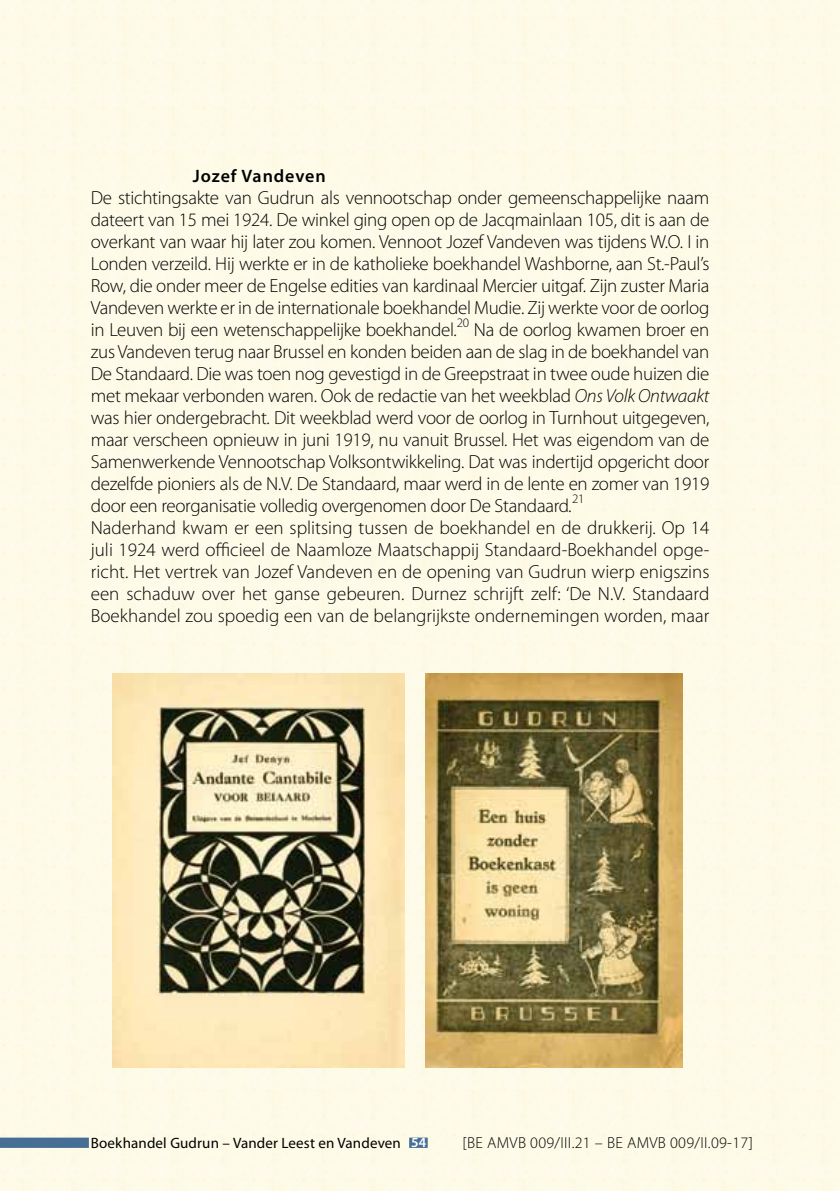
<style>
.page{position:relative;width:840px;height:1191px;background:#fff}
.page>*{position:absolute;margin:0;border:0;box-sizing:border-box;transform-origin:0 0}
.t1{font:300 19px/22px "Myriad Pro";letter-spacing:-.015em;color:#000;text-align:justify}
.t2{font:600 18px "Myriad Pro";letter-spacing:.045em;color:#000}
.t3{font:300 16px "Myriad Pro";letter-spacing:.02em;color:#000}
.t4{font:15px "Myriad Pro";letter-spacing:.01em;color:#000}
.t5{font:300 13px "Myriad Pro";color:#000}
.s1{font-style:italic}
.s2{font-weight:600;font-size:14px;color:#fff}
</style>
<div class="page">
<div style="left:0;top:0;width:839px;height:1191px;background:#fefbe8"></div>
<img style="left:425px;top:674px;width:257px;height:393px">
<img style="left:112px;top:674px;width:292px;height:393px">
<div style="left:409px;top:1137px;width:18px;height:10px;background:#476e95"></div>
<div style="left:0;top:1137px;width:89px;height:10px;background:#476e95"></div>
<p class="t2" style="left:193px;top:165px;width:134px">Jozef Vandeven</p>
<p class="t1" style="left:91px;top:186px;width:619px">De stichtingsakte van Gudrun als vennootschap onder gemeenschappelijke naam dateert van 15 mei 1924. De winkel ging open op de Jacqmainlaan 105, dit is aan de overkant van waar hij later zou komen. Vennoot Jozef Vandeven was tijdens W.O. I in Londen verzeild. Hij werkte er in de katholieke boekhandel Washborne, aan St.-Paul’s Row, die onder meer de Engelse edities van kardinaal Mercier uitgaf. Zijn zuster Maria Vandeven werkte er in de internationale boekhandel Mudie. Zij werkte voor de oorlog in Leuven bij een wetenschappelijke boekhandel.</p>
<p class="t5" style="left:456px;top:315px;width:14px">20</p>
<p class="t1" style="left:91px;top:318px;width:620px;text-indent:383px">Na de oorlog kwamen broer en zus Vandeven terug naar Brussel en konden beiden aan de slag in de boekhandel van De Standaard. Die was toen nog gevestigd in de Greepstraat in twee oude huizen die met mekaar verbonden waren. Ook de redactie van het weekblad <span class="s1">Ons Volk Ontwaakt </span>was hier ondergebracht. Dit weekblad werd voor de oorlog in Turnhout uitgegeven, maar verscheen opnieuw in juni 1919, nu vanuit Brussel. Het was eigendom van de Samenwerkende Vennootschap Volksontwikkeling. Dat was indertijd opgericht door dezelfde pioniers als de N.V. De Standaard, maar werd in de lente en zomer van 1919 door een reorganisatie volledig overgenomen door De Standaard<span class="s1">.</span></p>
<p class="t5" style="left:571px;top:491px;width:14px">21</p>
<p class="t1" style="left:91px;top:516px;width:620px">Naderhand kwam er een splitsing tussen de boekhandel en de drukkerij. Op 14 juli 1924 werd officieel de Naamloze Maatschappij Standaard-Boekhandel opge&shy;richt. Het vertrek van Jozef Vandeven en de opening van Gudrun wierp enigszins een schaduw over het ganse gebeuren. Durnez schrijft zelf: ‘De N.V. Standaard Boekhandel zou spoedig een van de belangrijkste ondernemingen worden, maar</p>
<p class="t4" style="left:91px;top:1133px;width:337px">Boekhandel Gudrun – Vander Leest en Vandeven <span class="s2">54</span></p>
<p class="t3" style="left:462px;top:1133px;width:292px">[BE AMVB 009/III.21 – BE AMVB 009/II.09-17]</p>
</div>
